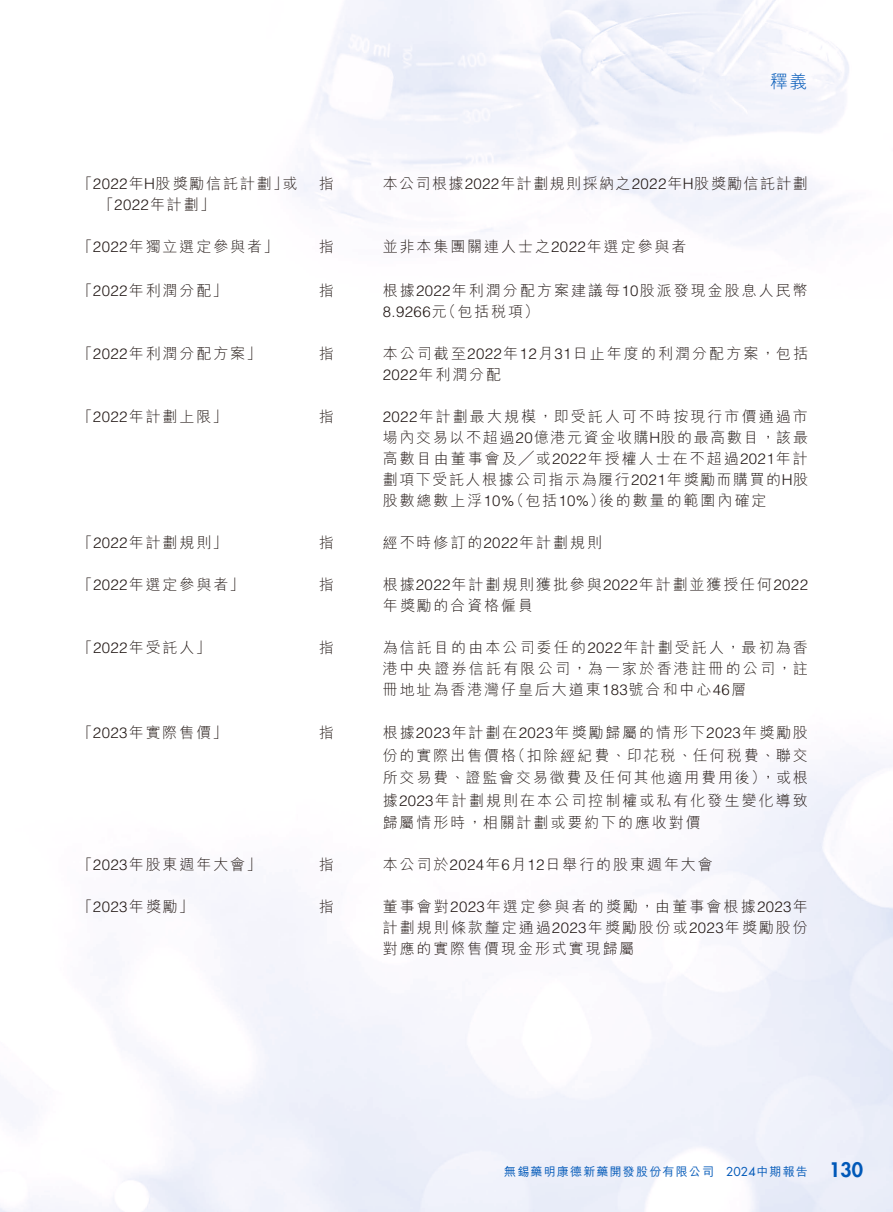
<style>
.page{position:relative;width:893px;height:1212px;background:#fff}
.page>*{position:absolute;margin:0;border:0;box-sizing:border-box;transform-origin:0 0}
.t1{font:800 19.5px "Futura Std";color:#0058b8}
.t2{font:300 18px "M Hei HK";color:#0058b8}
.t3{font:300 15px/21px "M Hei HK";letter-spacing:.13em;color:#231916}
.t4{font:300 15px/21px "M Hei HK";letter-spacing:.15em;color:#231916}
.t5{font:300 15px "M Hei HK";letter-spacing:.095em;color:#231916}
.t6{font:300 15px "M Hei HK";letter-spacing:.105em;color:#231916}
.t7{font:300 15px "M Hei HK";letter-spacing:.11em;color:#231916}
.t8{font:300 15px "Helvetica LT Std";color:#231916}
.t9{font:500 12px "M Hei HK";letter-spacing:.1em;color:#0058b8}
.t10{font:12px "Futura Std";color:#0058b8}
.s1{font-family:"Helvetica LT Std"}
.s2{font-family:"M Hei HK"}
.s3{font-family:"M Hei HK";font-weight:500}
</style>
<div class="page">
<p class="t2" style="left:770px;top:73px;width:39px">釋義</p>
<p class="t3" style="left:99px;top:173px;width:191px;text-indent:-21px">「<span class="s1">2022</span>年<span class="s1">H</span>股獎勵信託計劃」「<span class="s1">2022</span>年計劃「</p>
<p class="t5" style="left:383px;top:176px;width:427px">本公司根據<span class="s1">2022</span>年計劃規則採納之<span class="s1">2022</span>年<span class="s1">H</span>股獎勵信託計劃</p>
<p class="t3" style="left:282px;top:173px;width:16px">或</p>
<p class="t3" style="left:319px;top:173px;width:16px">指</p>
<p class="t3" style="left:78px;top:236px;width:202px">「<span class="s1">2022</span>年獨立選定參與者」</p>
<p class="t3" style="left:319px;top:236px;width:16px">指</p>
<p class="t3" style="left:383px;top:236px;width:305px">並非本集團關連人士之<span class="s1">2022</span>年選定參與者</p>
<p class="t3" style="left:78px;top:279px;width:152px">「<span class="s1">2022</span>年利潤分配」</p>
<p class="t3" style="left:319px;top:279px;width:16px">指</p>
<p class="t3" style="left:383px;top:279px;width:427px">根據<span class="s1">2022</span>年利潤分配方案建議每<span class="s1">10</span>股派發現金股息人民幣</p>
<p class="t3" style="left:78px;top:342px;width:185px">「<span class="s1">2022</span>年利潤分配方案」</p>
<p class="t3" style="left:319px;top:342px;width:16px">指</p>
<p class="t3" style="left:441px;top:300px;width:100px">（包括稅項(</p>
<p class="t8" style="left:383px;top:302px;width:66px">8.9266<span class="s2">元</span></p>
<p class="t3" style="left:383px;top:342px;width:427px">本公司截至<span class="s1">2022</span>年<span class="s1">12</span>月<span class="s1">31</span>日止年度的利潤分配方案，包括</p>
<p class="t3" style="left:78px;top:405px;width:152px">「<span class="s1">2022</span>年計劃上限」</p>
<p class="t3" style="left:319px;top:405px;width:16px">指</p>
<p class="t3" style="left:383px;top:363px;width:120px"><span class="s1">2022</span>年利潤分配</p>
<p class="t3" style="left:383px;top:405px;width:427px"><span class="s1">2022</span>年計劃最大規模，即受託人可不時按現行市價通過市</p>
<p class="t3" style="left:78px;top:531px;width:152px">「<span class="s1">2022</span>年計劃規則」</p>
<p class="t3" style="left:319px;top:531px;width:16px">指</p>
<p class="t7" style="left:383px;top:430px;width:427px">場內交易以不超過<span class="s1">20</span>億港元資金收購<span class="s1">H</span>股的最高數目，該最</p>
<p class="t3" style="left:383px;top:447px;width:427px">高數目由董事會及╱或<span class="s1">2022</span>年授權人士在不超過<span class="s1">2021</span>年計</p>
<p class="t6" style="left:383px;top:472px;width:427px">劃項下受託人根據公司指示為履行<span class="s1">2021</span>年獎勵而購買的<span class="s1">H</span>股</p>
<p class="t3" style="left:599px;top:489px;width:169px">後的數量的範圍內確定</p>
<p class="t3" style="left:509px;top:489px;width:97px">（包括<span class="s1">10%</span>）</p>
<p class="t3" style="left:383px;top:489px;width:133px">股數總數上浮<span class="s1">10%</span></p>
<p class="t3" style="left:383px;top:531px;width:221px">經不時修訂的<span class="s1">2022</span>年計劃規則</p>
<p class="t3" style="left:78px;top:573px;width:168px">「<span class="s1">2022</span>年選定參與者」</p>
<p class="t3" style="left:319px;top:573px;width:16px">指</p>
<p class="t3" style="left:383px;top:573px;width:427px">根據<span class="s1">2022</span>年計劃規則獲批參與<span class="s1">2022</span>年計劃並獲授任何<span class="s1">2022</span></p>
<p class="t3" style="left:78px;top:636px;width:135px">「<span class="s1">2022</span>年受託人」</p>
<p class="t3" style="left:319px;top:636px;width:16px">指</p>
<p class="t3" style="left:383px;top:594px;width:152px">年獎勵的合資格僱員</p>
<p class="t3" style="left:383px;top:636px;width:427px">為信託目的由本公司委任的<span class="s1">2022</span>年計劃受託人，最初為香</p>
<p class="t3" style="left:78px;top:722px;width:152px">「<span class="s1">2023</span>年實際售價」</p>
<p class="t3" style="left:319px;top:722px;width:16px">指</p>
<p class="t4" style="left:383px;top:657px;width:427px">港中央證券信託有限公司，為一家於香港註冊的公司，註冊地址為香港灣仔皇后大道東<span class="s1">183</span>號合和中心<span class="s1">46</span>層</p>
<p class="t3" style="left:383px;top:722px;width:427px">根據<span class="s1">2023</span>年計劃在<span class="s1">2023</span>年獎勵歸屬的情形下<span class="s1">2023</span>年獎勵股</p>
<p class="t3" style="left:510px;top:744px;width:299px">（扣除經紀費、印花稅、任何稅費、聯交</p>
<p class="t3" style="left:383px;top:744px;width:135px">份的實際出售價格</p>
<p class="t3" style="left:78px;top:854px;width:185px">「<span class="s1">2023</span>年股東週年大會」</p>
<p class="t3" style="left:319px;top:854px;width:16px">指</p>
<p class="t3" style="left:383px;top:766px;width:427px;line-height:22.5px">所交易費、證監會交易徵費及任何其他適用費用後）據<span class="s1">2023</span>年計劃規則在本公司控制權或私有化發生變化導致歸屬情形時，相關計劃或要約下的應收對價</p>
<p class="t3" style="left:383px;top:854px;width:332px">本公司於<span class="s1">2024</span>年<span class="s1">6</span>月<span class="s1">12</span>日舉行的股東週年大會</p>
<p class="t3" style="left:761px;top:767px;width:49px">，或根</p>
<p class="t3" style="left:78px;top:896px;width:118px">「<span class="s1">2023</span>年獎勵」</p>
<p class="t3" style="left:319px;top:896px;width:16px">指</p>
<p class="t3" style="left:383px;top:896px;width:427px">董事會對<span class="s1">2023</span>年選定參與者的獎勵，由董事會根據<span class="s1">2023</span>年</p>
<p class="t3" style="left:383px;top:917px;width:427px">計劃規則條款釐定通過<span class="s1">2023</span>年獎勵股份或<span class="s1">2023</span>年獎勵股份對應的實際售價現金形式實現歸屬</p>
<p class="t9" style="left:504px;top:1163px;width:212px">無錫藥明康德新藥開發股份有限公司</p>
<p class="t10" style="left:726px;top:1164px;width:83px">2024<span class="s3">中期報告</span></p>
<h1 class="t1" style="left:829px;top:1157px;width:36px">130</h1>
</div>
